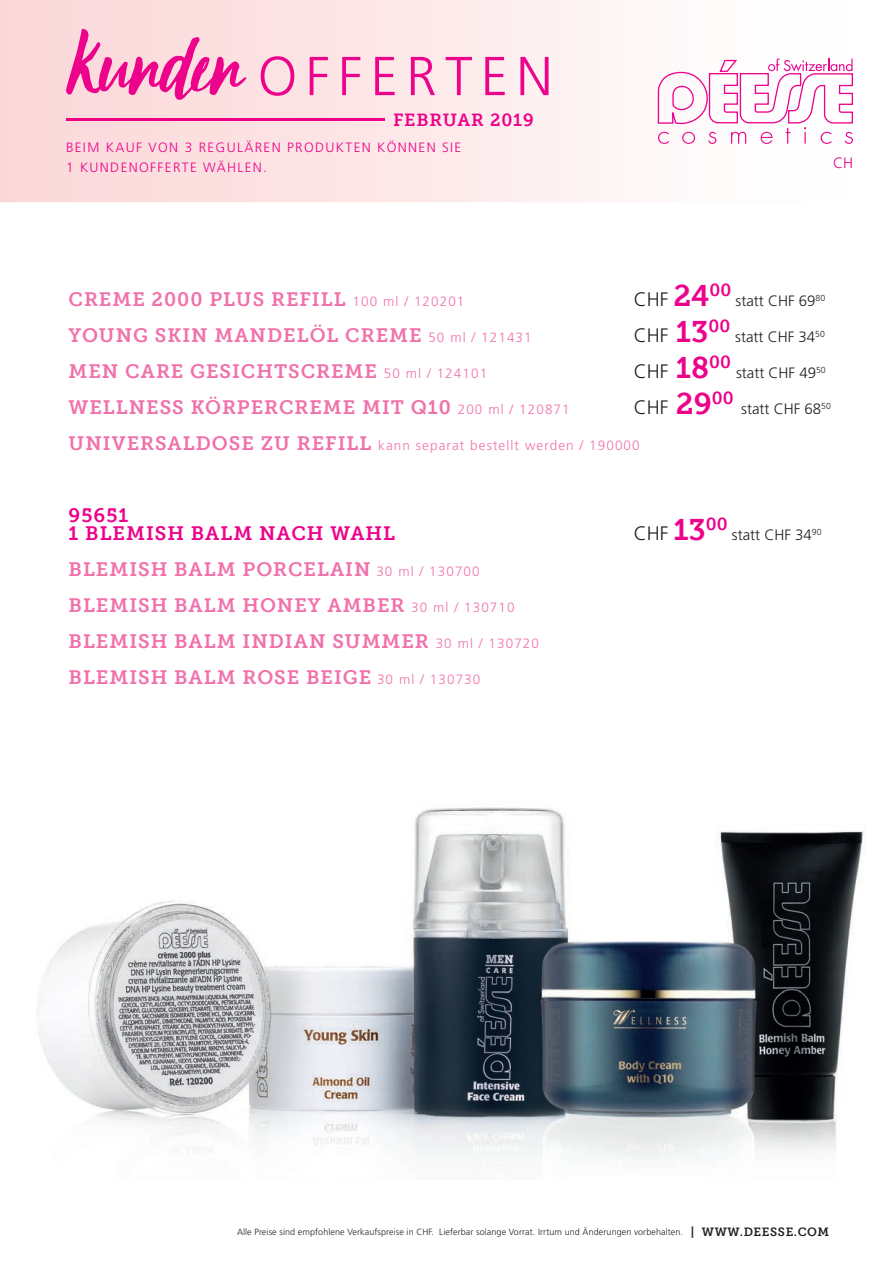
<style>
.page{position:relative;width:893px;height:1263px;background:#fff}
.page>*{position:absolute;margin:0;border:0;box-sizing:border-box;transform-origin:0 0}
.t1{font:107.55px "October Storm";color:#ed028c}
.t2{font:300 54.75px "Frutiger LT Std";letter-spacing:.15em;color:#ed028c}
.t3{font:19.5px/36px "Museo Slab 700";letter-spacing:.05em;color:#f171ab}
.t4{font:300 19.5px "Frutiger LT Std";color:#231f20}
.t5{font:19.5px/18px "Museo Slab 700";letter-spacing:.05em;color:#ed028c}
.t6{font:17.7px "Museo Slab 700";letter-spacing:.05em;color:#ed028c}
.t7{font:300 15px "Frutiger LT Std";color:#231f20}
.t8{font:300 15px "Frutiger LT Std";color:#ed028c}
.t9{font:300 13.5px/19.5px "Frutiger LT Std";letter-spacing:.1em;color:#ed028c}
.t10{font:300 13.5px "Frutiger LT Std";letter-spacing:.08em;color:#f171ab}
.t11{font:300 9px "Frutiger LT Std";letter-spacing:.01em;color:#231f20}
.s1{font-family:"Museo Slab 700";font-weight:400;font-size:30px;color:#ed028c}
.s2{font-family:"Frutiger LT Std";font-weight:300;font-size:13.5px}
.s3{font-family:"Museo Slab 700";font-weight:400;font-size:19.5px}
.s4{font-family:"Museo Slab 700";font-weight:400;font-size:12px}
</style>
<div class="page">
<img style="left:38px;top:807px;width:828px;height:353px">
<img style="left:0;top:0;width:658px;height:202px">
<img style="left:66px;top:119px;width:319px;height:1px">
<svg style="left:658px;top:58px;width:195px;height:86px"></svg>
<h1 class="t1" style="left:66px;top:13px;width:176px">Kunden</h1>
<h2 class="t2" style="left:258px;top:45px;width:296px">OFFERTEN</h2>
<p class="t6" style="left:393px;top:110px;width:142px">FEBRUAR 2019</p>
<p class="t9" style="left:66px;top:138px;width:397px">BEIM KAUF VON 3 REGULÄREN PRODUKTEN KÖNNEN SIE<br>1 KUNDENOFFERTE WÄHLEN.</p>
<p class="t8" style="left:833px;top:154px;width:22px">CH</p>
<p class="t4" style="left:634px;top:288px;width:99px">CHF <span class="s1">24</span><sup>00</sup></p>
<p class="t7" style="left:736px;top:292px;width:91px">statt CHF 69<sup>80</sup></p>
<p class="t4" style="left:634px;top:324px;width:98px">CHF <span class="s1">13</span><sup>00</sup></p>
<p class="t7" style="left:735px;top:328px;width:91px">statt CHF 34<sup>50</sup></p>
<p class="t4" style="left:634px;top:360px;width:99px">CHF <span class="s1">18</span><sup>00</sup></p>
<p class="t7" style="left:736px;top:364px;width:91px">statt CHF 49<sup>50</sup></p>
<p class="t4" style="left:634px;top:396px;width:101px">CHF <span class="s1">29</span><sup>00</sup></p>
<p class="t7" style="left:741px;top:400px;width:91px">statt CHF 68<sup>50</sup></p>
<p class="t3" style="left:69px;top:281px;width:503px">CREME 2000 PLUS REFILL <span class="s2">100 ml / 120201<br></span>YOUNG SKIN MANDELÖL CREME <span class="s2">50 ml / 121431<br></span>MEN CARE GESICHTSCREME <span class="s2">50 ml / 124101<br></span>WELLNESS KÖRPERCREME MIT Q10 <span class="s2">200 ml / 120871</span></p>
<p class="t10" style="left:69px;top:438px;width:573px"><span class="s3">UNIVERSALDOSE ZU REFILL</span> kann separat bestellt werden / 190000</p>
<p class="t5" style="left:69px;top:506px;width:328px">95651<br>1 BLEMISH BALM NACH WAHL</p>
<p class="t3" style="left:69px;top:551px;width:472px">BLEMISH BALM PORCELAIN <span class="s2">30 ml / 130700<br></span>BLEMISH BALM HONEY AMBER <span class="s2">30 ml / 130710<br></span>BLEMISH BALM INDIAN SUMMER <span class="s2">30 ml / 130720<br></span>BLEMISH BALM ROSE BEIGE <span class="s2">30 ml / 130730</span></p>
<p class="t4" style="left:634px;top:522px;width:96px">CHF <span class="s1">13</span><sup>00</sup></p>
<p class="t7" style="left:732px;top:526px;width:91px">statt CHF 34<sup>90</sup></p>
<p class="t11" style="left:237px;top:1226px;width:594px">Alle Preise sind empfohlene Verkaufspreise in CHF. Lieferbar solange Vorrat. Irrtum und Änderungen vorbehalten. <span class="s4">| WWW.DEESSE.COM</span></p>
</div>
